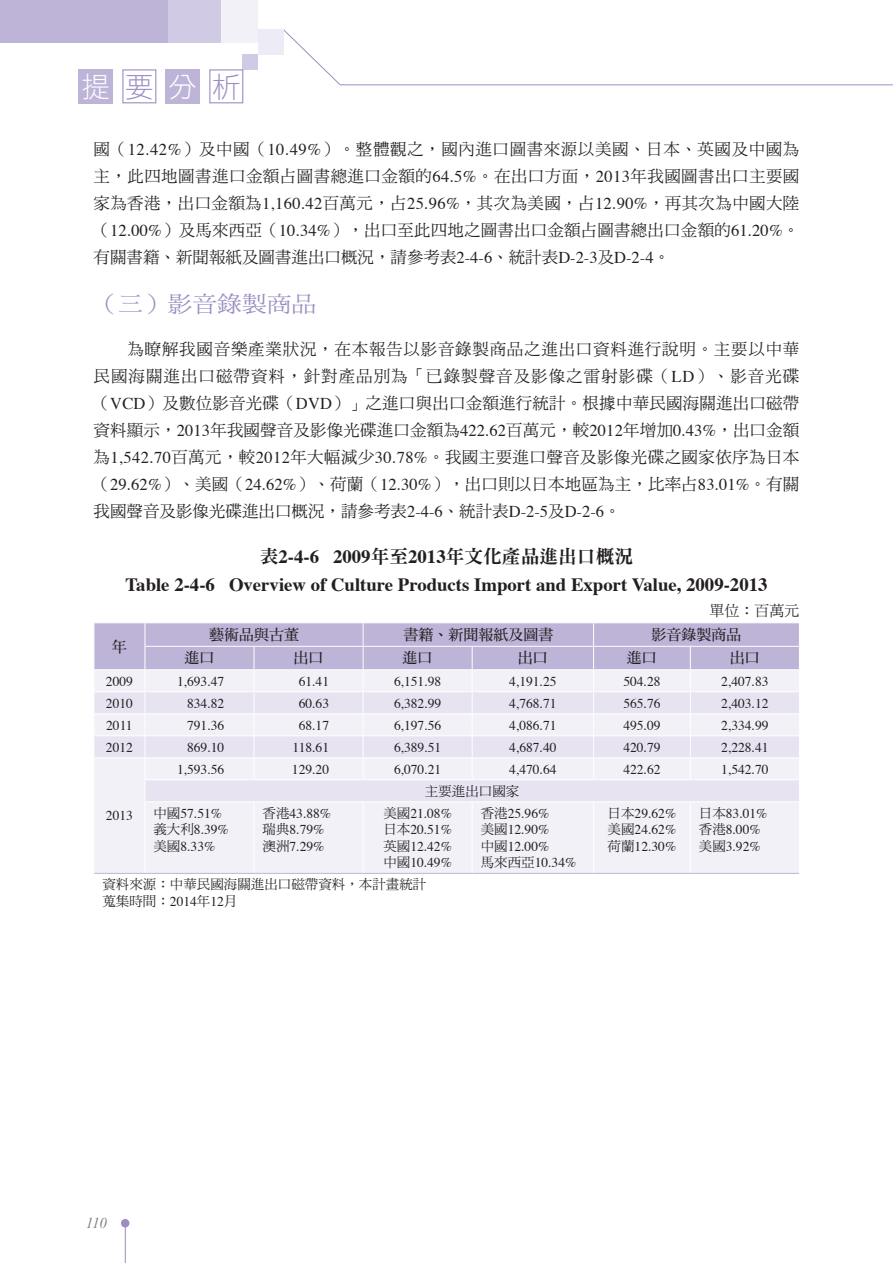
<style>
.page{position:relative;width:893px;height:1263px;background:#fff}
.page>*{position:absolute;margin:0;border:0;box-sizing:border-box;transform-origin:0 0}
.t1{font:28.5px "DF Hei Std W3";color:#fff}
.t2{font:22.5px "DF Ming Std W5";color:#9c8dc3;scale:1.1 1}
.t3{font:700 18.75px "Times";color:#231f20}
.t4{font:18.75px "DF Ming Std W9";color:#231f20}
.t5{font:16.5px/27px "DF Ming Std W5";letter-spacing:.01em;color:#231f20;text-align:justify}
.t6{font:15px "DF Ming Std W7";color:#231f20}
.t7{font:15px "DF Ming Std W5";color:#231f20}
.t8{font:italic 15px "Times New Roman";color:#808285}
.t9{font:13.5px/16.5px "Times";color:#231f20}
.t10{font:13.5px/16.5px "DF Ming Std W5";color:#231f20}
.s1{color:#9c8dc3}
.s2{font-family:"Times"}
.s3{font-family:"Times";font-weight:700}
.s4{font-family:"DF Ming Std W5"}
</style>
<div class="page">
<svg style="left:282px;top:28px;width:611px;height:57px"></svg>
<div style="left:0;top:0;width:173px;height:43px;background:#bdb4d8"></div>
<div style="left:169px;top:0;width:58px;height:43px;background:#d0cae4"></div>
<div style="left:221px;top:0;width:37px;height:43px;background:#f2f1f8"></div>
<div style="left:243px;top:54px;width:15px;height:16px;background:#d0cae4"></div>
<div style="left:166px;top:69px;width:34px;height:34px;background:#bdb4d8"></div>
<div style="left:209px;top:69px;width:34px;height:34px;border:1px solid #9c8dc3"></div>
<div style="left:258px;top:29px;width:25px;height:25px;background:#edebf5"></div>
<div style="left:79px;top:69px;width:34px;height:34px;background:#bdb4d8"></div>
<div style="left:122px;top:69px;width:34px;height:34px;border:1px solid #9c8dc3"></div>
<hr style="left:125px;top:1223px;width:1px;height:40px;background:#9c8dc3">
<div style="left:121px;top:1219px;width:8px;height:8px;background:#9c8dc3;border-radius:50%"></div>
<div style="left:95px;top:802px;width:704px;height:71px;background:#f2f1f8"></div>
<svg style="left:94px;top:623px;width:705px;height:179px"></svg>
<hr style="left:145px;top:801px;width:109px;height:1px;background:#fff">
<hr style="left:145px;top:802px;width:1px;height:71px;background:#fff">
<hr style="left:254px;top:801px;width:109px;height:1px;background:#fff">
<hr style="left:254px;top:802px;width:1px;height:71px;background:#fff">
<hr style="left:363px;top:801px;width:109px;height:1px;background:#fff">
<hr style="left:363px;top:802px;width:1px;height:71px;background:#fff">
<hr style="left:472px;top:801px;width:122px;height:1px;background:#fff">
<hr style="left:472px;top:802px;width:1px;height:71px;background:#fff">
<hr style="left:594px;top:801px;width:96px;height:1px;background:#fff">
<hr style="left:593px;top:802px;width:1px;height:71px;background:#fff">
<hr style="left:690px;top:801px;width:110px;height:1px;background:#fff">
<hr style="left:690px;top:802px;width:1px;height:71px;background:#fff">
<hr style="left:94px;top:873px;width:51px;height:1px;background:#bdb4d8">
<hr style="left:145px;top:873px;width:109px;height:1px;background:#bdb4d8">
<hr style="left:254px;top:873px;width:109px;height:1px;background:#bdb4d8">
<hr style="left:363px;top:873px;width:109px;height:1px;background:#bdb4d8">
<hr style="left:472px;top:873px;width:122px;height:1px;background:#bdb4d8">
<hr style="left:594px;top:873px;width:96px;height:1px;background:#bdb4d8">
<hr style="left:690px;top:873px;width:109px;height:1px;background:#bdb4d8">
<h1 class="t1" style="left:81px;top:71px;width:161px">提<span class="s1">要</span>分<span class="s1">析</span></h1>
<p class="t5" style="left:94px;top:135px;width:707px">國（<span class="s2">12.42%</span>）及中國（<span class="s2">10.49%</span>）。整體觀之，國內進口圖書來源以美國、日本、英國及中國為主，此四地圖書進口金額占圖書總進口金額的<span class="s2">64.5%</span>。在出口方面，<span class="s2">2013</span>年我國圖書出口主要國家為香港，出口金額為<span class="s2">1,160.42</span>百萬元，占<span class="s2">25.96%</span>，其次為美國，占<span class="s2">12.90%</span>，再其次為中國大陸（<span class="s2">12.00%</span>）及馬來西亞（<span class="s2">10.34%</span>），出口至此四地之圖書出口金額占圖書總出口金額的<span class="s2">61.20%</span>。有關書籍、新聞報紙及圖書進出口概況，請參考表<span class="s2">2-4-6</span>、統計表<span class="s2">D-2-3</span>及<span class="s2">D-2-4</span>。</p>
<h2 class="t2" style="left:94px;top:291px;width:204px">（三）影音錄製商品</h2>
<p class="t5" style="left:94px;top:335px;width:707px;text-indent:34px">為瞭解我國音樂產業狀況，在本報告以影音錄製商品之進出口資料進行說明。主要以中華民國海關進出口磁帶資料，針對產品別為「已錄製聲音及影像之雷射影碟（<span class="s2">LD</span>）、影音光碟（<span class="s2">VCD</span>）及數位影音光碟（<span class="s2">DVD</span>）」之進口與出口金額進行統計。根據中華民國海關進出口磁帶資料顯示，<span class="s2">2013</span>年我國聲音及影像光碟進口金額為<span class="s2">422.62</span>百萬元，較<span class="s2">2012</span>年增加<span class="s2">0.43%</span>，出口金額為<span class="s2">1,542.70</span>百萬元，較<span class="s2">2012</span>年大幅減少<span class="s2">30.78%</span>。我國主要進口聲音及影像光碟之國家依序為日本（<span class="s2">29.62%</span>）、美國（<span class="s2">24.62%</span>）、荷蘭（<span class="s2">12.30%</span>），出口則以日本地區為主，比率占<span class="s2">83.01%</span>。有關我國聲音及影像光碟進出口概況，請參考表<span class="s2">2-4-6</span>、統計表<span class="s2">D-2-5</span>及<span class="s2">D-2-6</span>。</p>
<p class="t4" style="left:260px;top:546px;width:375px">表<span class="s3">2-4-6 2009</span>年至<span class="s3">2013</span>年文化產品進出口概況</p>
<p class="t3" style="left:126px;top:567px;width:643px">Table 2-4-6 Overview of Culture Products Import and Export Value, 2009-2013</p>
<p class="t7" style="left:709px;top:602px;width:91px">單位：百萬元</p>
<p class="t6" style="left:112px;top:638px;width:16px">年</p>
<p class="t6" style="left:209px;top:626px;width:91px">藝術品與古董</p>
<p class="t6" style="left:403px;top:626px;width:151px">書籍、新聞報紙及圖書</p>
<p class="t6" style="left:651px;top:626px;width:91px">影音錄製商品</p>
<p class="t6" style="left:184px;top:650px;width:31px">進口</p>
<p class="t6" style="left:294px;top:650px;width:31px">出口</p>
<p class="t6" style="left:403px;top:650px;width:31px">進口</p>
<p class="t6" style="left:518px;top:650px;width:31px">出口</p>
<p class="t6" style="left:627px;top:650px;width:31px">進口</p>
<p class="t6" style="left:730px;top:650px;width:31px">出口</p>
<p class="t9" style="left:106px;top:672px;width:28px">2009</p>
<p class="t9" style="left:177px;top:672px;width:49px">1,693.47</p>
<p class="t9" style="left:299px;top:672px;width:32px">61.41</p>
<p class="t9" style="left:394px;top:672px;width:49px">6,151.98</p>
<p class="t9" style="left:509px;top:672px;width:49px">4,191.25</p>
<p class="t9" style="left:623px;top:672px;width:39px">504.28</p>
<p class="t9" style="left:721px;top:672px;width:49px">2,407.83</p>
<p class="t9" style="left:106px;top:694px;width:28px">2010</p>
<p class="t9" style="left:187px;top:694px;width:39px">834.82</p>
<p class="t9" style="left:299px;top:694px;width:32px">60.63</p>
<p class="t9" style="left:394px;top:694px;width:49px">6,382.99</p>
<p class="t9" style="left:509px;top:694px;width:49px">4,768.71</p>
<p class="t9" style="left:623px;top:694px;width:39px">565.76</p>
<p class="t9" style="left:721px;top:694px;width:49px">2,403.12</p>
<p class="t9" style="left:106px;top:716px;width:28px">2011</p>
<p class="t9" style="left:187px;top:716px;width:39px">791.36</p>
<p class="t9" style="left:299px;top:716px;width:32px">68.17</p>
<p class="t9" style="left:394px;top:716px;width:49px">6,197.56</p>
<p class="t9" style="left:509px;top:716px;width:49px">4,086.71</p>
<p class="t9" style="left:623px;top:716px;width:39px">495.09</p>
<p class="t9" style="left:721px;top:716px;width:49px">2,334.99</p>
<p class="t9" style="left:106px;top:738px;width:28px">2012</p>
<p class="t9" style="left:187px;top:738px;width:39px">869.10</p>
<p class="t9" style="left:292px;top:738px;width:38px">118.61</p>
<p class="t9" style="left:394px;top:738px;width:49px">6,389.51</p>
<p class="t9" style="left:509px;top:738px;width:49px">4,687.40</p>
<p class="t9" style="left:623px;top:738px;width:39px">420.79</p>
<p class="t9" style="left:721px;top:738px;width:49px">2,228.41</p>
<p class="t9" style="left:177px;top:760px;width:49px">1,593.56</p>
<p class="t9" style="left:292px;top:760px;width:39px">129.20</p>
<p class="t9" style="left:394px;top:760px;width:49px">6,070.21</p>
<p class="t9" style="left:509px;top:760px;width:49px">4,470.64</p>
<p class="t9" style="left:623px;top:760px;width:39px">422.62</p>
<p class="t9" style="left:721px;top:760px;width:49px">1,542.70</p>
<p class="t10" style="left:425px;top:782px;width:96px">主要進出口國家</p>
<p class="t9" style="left:153px;top:804px;width:77px"><span class="s4">中國</span>57.51%<span class="s4">義大利</span>8.39%<span class="s4">美國</span>8.33%</p>
<p class="t9" style="left:263px;top:804px;width:70px"><span class="s4">香港</span>43.88%<span class="s4">瑞典</span>8.79%<span class="s4">澳洲</span>7.29%</p>
<p class="t9" style="left:383px;top:804px;width:70px;text-align:justify"><span class="s4">美國</span>21.08%<span class="s4">日本</span>20.51%<span class="s4">英國</span>12.42%<span class="s4">中國</span>10.49%</p>
<p class="t9" style="left:481px;top:804px;width:97px"><span class="s4">香港</span>25.96%<br><span class="s4">美國</span>12.90%<br><span class="s4">中國</span>12.00%<br><span class="s4">馬來西亞</span>10.34%</p>
<p class="t9" style="left:608px;top:804px;width:70px;text-align:justify"><span class="s4">日本</span>29.62%<span class="s4">美國</span>24.62%<span class="s4">荷蘭</span>12.30%</p>
<p class="t9" style="left:699px;top:804px;width:70px"><span class="s4">日本</span>83.01%<span class="s4">香港</span>8.00%<span class="s4">美國</span>3.92%</p>
<p class="t10" style="left:102px;top:876px;width:325px">資料來源：中華民國海關進出口磁帶資料，本計畫統計蒐集時間：<span class="s2">2014</span>年<span class="s2">12</span>月</p>
<p class="t9" style="left:106px;top:806px;width:28px">2013</p>
<p class="t8" style="left:86px;top:1213px;width:23px">110</p>
</div>
